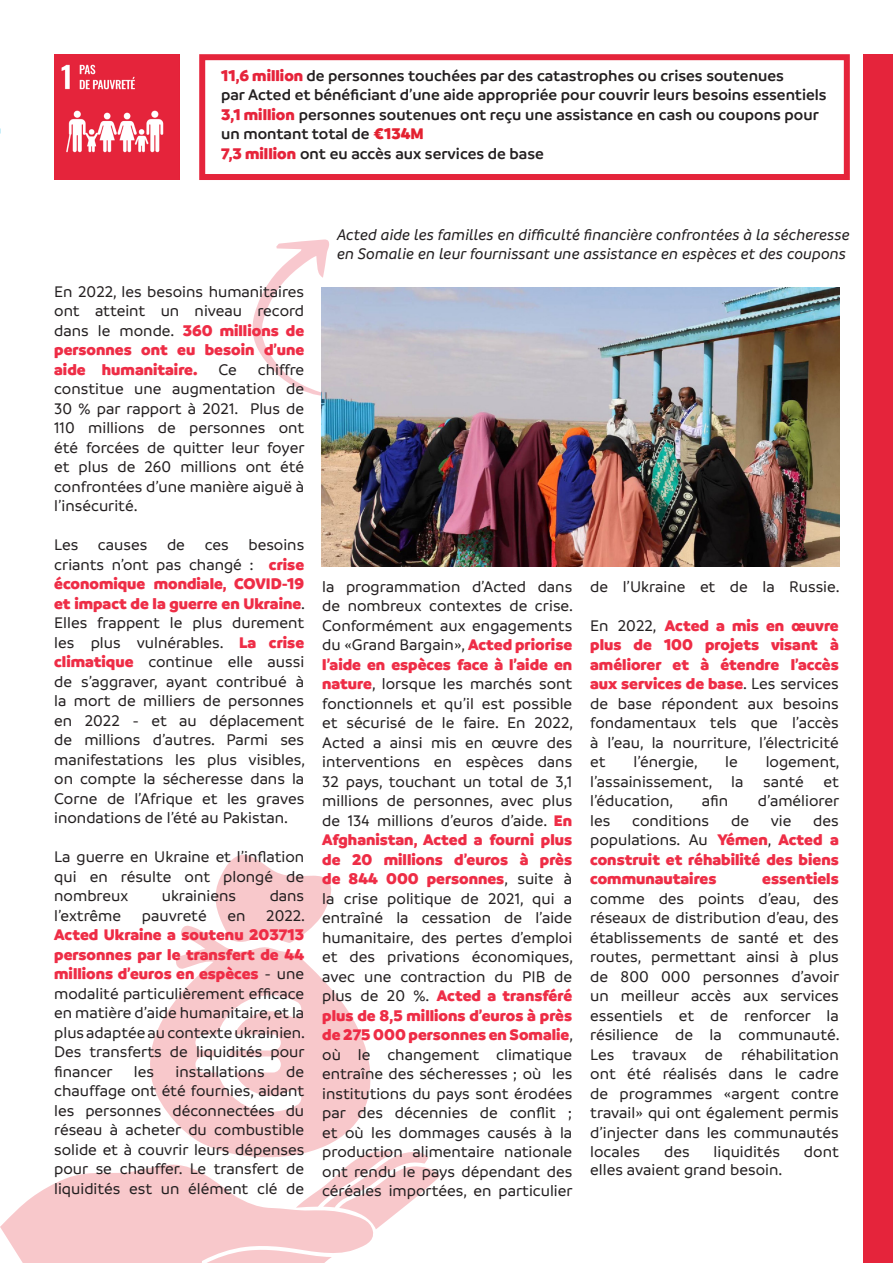
<style>
.page{position:relative;width:893px;height:1263px;background:#fff}
.page>*{position:absolute;margin:0;border:0;box-sizing:border-box;transform-origin:0 0}
.t1{font:500 16.5px/19.5px "Branding";color:#231f20;text-align:justify}
.t2{font:600 16.5px/19.5px "Branding";color:#231f20}
.t3{font:italic 500 16.5px/19.5px "Branding";color:#231f20}
.t4{font:900 16.5px/19.5px "Branding";color:#ee2d46;text-align:justify}
.s1{font-weight:900;color:#e6243b}
.s2{font-weight:900;color:#e32130}
.s3{font-weight:900;color:#ee2d46}
.s4{font-weight:500;color:#231f20}
</style>
<div class="page">
<img style="left:54px;top:54px;width:125px;height:125px">
<svg style="left:252px;top:239px;width:77px;height:157px"></svg>
<svg style="left:215px;top:855px;width:117px;height:69px"></svg>
<svg style="left:150px;top:924px;width:221px;height:226px;fill:#f8c8cb"></svg>
<svg style="left:0;top:1150px;width:440px;height:113px"></svg>
<div style="left:863px;top:54px;width:30px;height:1209px;background:#e5243b"></div>
<img style="left:321px;top:287px;width:518px;height:279px">
<div style="left:199px;top:54px;width:651px;height:126px;border:6px solid #e5243b"></div>
<p class="t2" style="left:221px;top:66px;width:564px"><span class="s1">11,6 million</span> de personnes touchées par des catastrophes ou crises soutenues</p>
<p class="t2" style="left:221px;top:85px;width:607px">par Acted et bénéficiant d’une aide appropriée pour couvrir leurs besoins essentiels</p>
<p class="t2" style="left:221px;top:105px;width:599px"><span class="s1">3,1 million</span> personnes soutenues ont reçu une assistance en cash ou coupons pour un montant total de <span class="s2">€134M</span></p>
<p class="t2" style="left:221px;top:144px;width:324px"><span class="s1">7,3 million</span> ont eu accès aux services de base</p>
<p class="t1" style="left:54px;top:281px;width:252px">En 2022, les besoins humanitaires ont atteint un niveau record dans le monde. <span class="s3">360 millions de personnes ont eu besoin d’une aide humanitaire.</span></p>
<p class="t1" style="left:54px;top:359px;width:252px;text-indent:204px">chiffre constitue une augmentation de 30 % par rapport à 2021. Plus de 110 millions de personnes ont été forcées de quitter leur foyer et plus de 260 millions ont été confrontées d’une manière aiguë à l’insécurité.</p>
<p class="t1" style="left:54px;top:535px;width:252px">Les causes de ces besoins criants n’ont pas changé : <span class="s3">crise économique mondiale, COVID-19 et impact de la guerre en Ukraine</span>.<br>Elles frappent le plus durement les plus vulnérables. <span class="s3">La crise climatique</span> continue elle aussi de s’aggraver, ayant contribué à la mort de milliers de personnes en 2022 - et au déplacement de millions d’autres. Parmi ses manifestations les plus visibles, on compte la sécheresse dans la Corne de l’Afrique et les graves inondations de l’été au Pakistan.</p>
<p class="t1" style="left:54px;top:847px;width:251px">La guerre en Ukraine et l’inflation qui en résulte ont plongé de nombreux</p>
<p class="t1" style="left:218px;top:359px;width:20px">Ce</p>
<p class="t1" style="left:162px;top:886px;width:76px">ukrainiens</p>
<p class="t1" style="left:270px;top:886px;width:36px">dans</p>
<p class="t1" style="left:54px;top:905px;width:68px">l’extrême</p>
<p class="t1" style="left:142px;top:905px;width:66px">pauvreté</p>
<p class="t1" style="left:227px;top:905px;width:20px">en</p>
<p class="t1" style="left:54px;top:905px;width:252px;text-indent:212px">2022.<br><span class="s3">Acted Ukraine a soutenu 203713 personnes par le transfert de 44 millions d’euros en espèces</span> - une modalité particulièrement efficace en matière d’aide humanitaire, et la plus adaptée au contexte ukrainien.<br>Des transferts de liquidités pour financer</p>
<p class="t1" style="left:134px;top:1061px;width:22px">les</p>
<p class="t1" style="left:176px;top:1061px;width:90px">installations</p>
<p class="t1" style="left:54px;top:1061px;width:252px;text-indent:232px">de chauffage ont été fournies, aidant les personnes déconnectées du réseau à acheter du combustible solide et à couvrir leurs dépenses pour se chauffer. Le transfert de liquidités est un élément clé de</p>
<p class="t3" style="left:337px;top:224px;width:514px">Acted aide les familles en difficulté financière confrontées à la sécheresse en Somalie en leur fournissant une assistance en espèces et des coupons</p>
<p class="t1" style="left:322px;top:577px;width:252px">la programmation d’Acted dans de nombreux contextes de crise.<br>Conformément aux engagements du «Grand Bargain», <span class="s3">Acted priorise l’aide en espèces face à l’aide en nature</span>, lorsque les marchés sont fonctionnels et qu’il est possible et sécurisé de le faire. En 2022, Acted a ainsi mis en œuvre des interventions en espèces dans 32 pays, touchant un total de 3,1 millions de personnes, avec plus de 134 millions d’euros d’aide. <span class="s3">En Afghanistan, Acted a fourni plus de 20 millions d’euros à près de 844 000 personnes</span>, suite à la crise politique de 2021, qui a entraîné la cessation de l’aide humanitaire, des pertes d’emploi et des privations économiques, avec une contraction du PIB de plus de 20 %. <span class="s3">Acted a transféré plus de 8,5 millions d’euros à près de 275 000 personnes en Somalie</span>, où le changement climatique entraîne des sécheresses ; où les institutions du pays sont érodées par des décennies de conflit ; et où les dommages causés à la production alimentaire nationale ont rendu le pays dépendant des céréales importées, en particulier</p>
<p class="t1" style="left:590px;top:577px;width:251px">de l’Ukraine et de la Russie.</p>
<p class="t1" style="left:590px;top:616px;width:250px">En 2022, <span class="s3">Acted a mis en œuvre plus de 100 projets visant à améliorer et à étendre l’accès aux services de base</span>. Les services de base répondent aux besoins fondamentaux tels que l’accès à l’eau, la nourriture, l’électricité et</p>
<p class="t1" style="left:634px;top:752px;width:66px">l’énergie,</p>
<p class="t1" style="left:725px;top:752px;width:14px">le</p>
<p class="t1" style="left:590px;top:752px;width:251px;text-indent:176px">logement, l’assainissement, la santé et l’éducation,</p>
<p class="t1" style="left:702px;top:791px;width:28px">afin</p>
<p class="t1" style="left:758px;top:791px;width:83px">d’améliorer</p>
<p class="t1" style="left:590px;top:811px;width:22px">les</p>
<p class="t1" style="left:632px;top:811px;width:78px">conditions</p>
<p class="t1" style="left:731px;top:811px;width:19px">de</p>
<p class="t1" style="left:771px;top:811px;width:22px">vie</p>
<p class="t4" style="left:590px;top:810px;width:250px;text-indent:223px"><span class="s4">des populations. Au</span> Yémen<span class="s4">,</span> Acted a construit et réhabilité des biens communautaires</p>
<p class="t1" style="left:590px;top:869px;width:251px;text-indent:172px"><span class="s3">essentiels </span>comme des points d’eau, des réseaux de distribution d’eau, des établissements de santé et des routes, permettant ainsi à plus de 800 000 personnes d’avoir un meilleur accès aux services essentiels et de renforcer la résilience de la communauté.<br>Les travaux de réhabilitation ont été réalisés dans le cadre de programmes «argent contre travail» qui ont également permis d’injecter dans les communautés locales</p>
<p class="t1" style="left:664px;top:1142px;width:27px">des</p>
<p class="t1" style="left:714px;top:1142px;width:68px">liquidités</p>
<p class="t1" style="left:804px;top:1142px;width:36px">dont</p>
<p class="t1" style="left:590px;top:1160px;width:194px">elles avaient grand besoin.</p>
</div>
